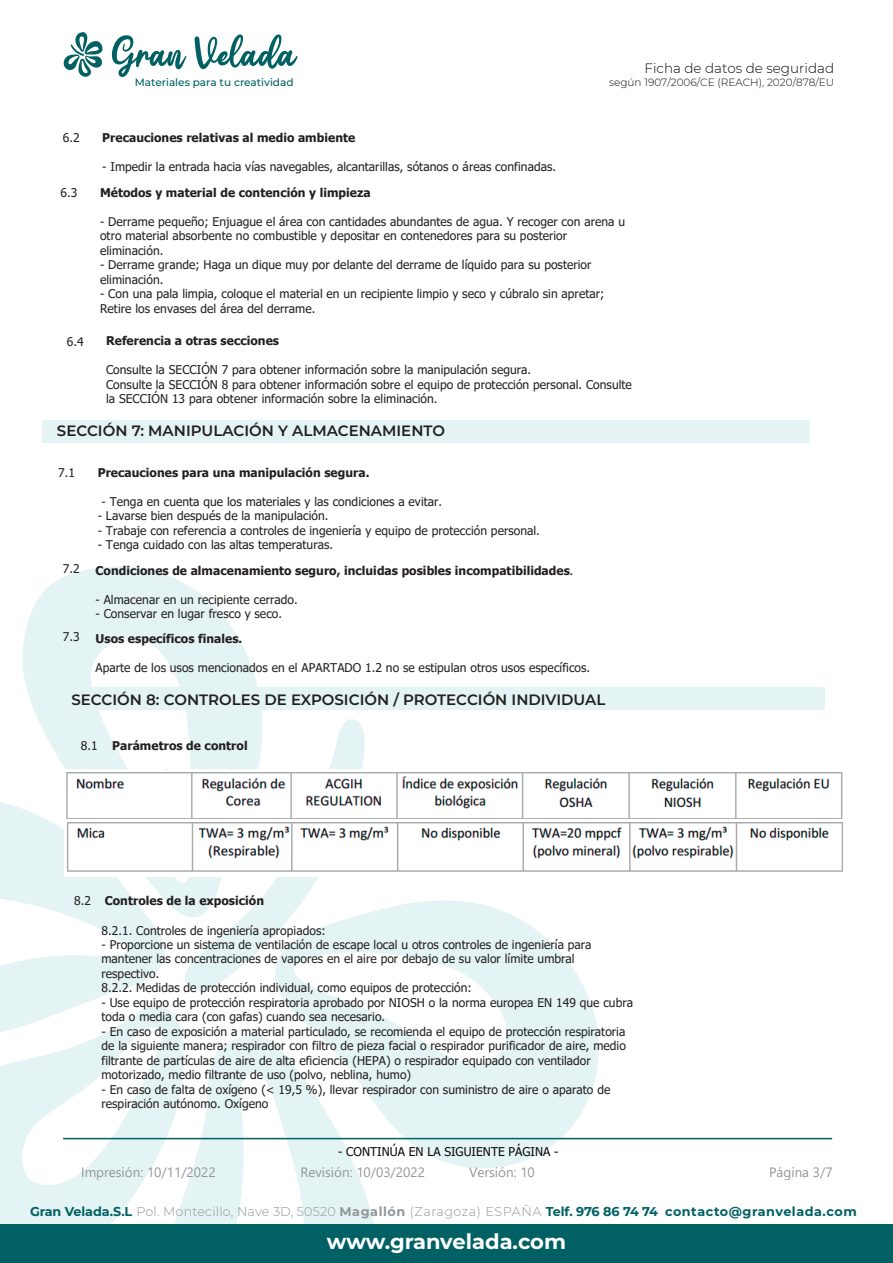
<style>
.page{position:relative;width:893px;height:1263px;background:#fff}
.page>*{position:absolute;margin:0;border:0;box-sizing:border-box;transform-origin:0 0}
.t1{font:700 21px "Montserrat";color:#fff}
.t2{font:600 15px "Montserrat";color:#231f20}
.t3{font:13.5px "Segoe UI";color:#939598}
.t4{font:300 13.5px "Montserrat";color:#0c090d}
.t5{font:700 12.75px "Montserrat";letter-spacing:.035em;color:#006063}
.t6{font:12.15px "Tahoma";color:#0c090d}
.t7{font:12px/14.4px "Tahoma";letter-spacing:.005em;color:#231f20}
.t8{font:700 12px "Tahoma";letter-spacing:.005em;color:#231f20}
.t9{font:300 10.5px "Montserrat";color:#0c090d}
.t10{font:500 10.5px "Montserrat";color:#006063}
.s1{font-family:"Myriad Pro";font-weight:400;font-size:15px}
.s2{font-weight:400}
.s3{font-weight:300;color:#919698}
.s4{color:#919698}
</style>
<div class="page">
<svg style="left:0;top:802px;width:165px;height:199px"></svg>
<svg style="left:282px;top:900px;width:346px;height:268px;fill:#e4f4f4"></svg>
<svg style="left:20px;top:566px;width:245px;height:383px;fill:#e4f4f4"></svg>
<svg style="left:0;top:1001px;width:180px;height:223px;fill:#e4f4f4"></svg>
<svg style="left:155px;top:1027px;width:232px;height:197px;fill:#e4f4f4"></svg>
<svg style="left:184px;top:714px;width:182px;height:282px"></svg>
<svg style="left:112px;top:35px;width:74px;height:42px"></svg>
<svg style="left:195px;top:34px;width:103px;height:35px"></svg>
<svg style="left:63px;top:32px;width:40px;height:45px"></svg>
<div style="left:0;top:1224px;width:893px;height:39px;background:#006063"></div>
<div style="left:43px;top:420px;width:767px;height:22px;background:#e4f4f4"></div>
<div style="left:57px;top:688px;width:767px;height:22px;background:#e4f4f4"></div>
<hr style="left:63px;top:1138px;width:769px;height:1px;background:#006063">
<img style="left:64px;top:769px;width:779px;height:51px">
<img style="left:64px;top:820px;width:779px;height:57px">
<p class="t10" style="left:135px;top:75px;width:160px">Materiales para tu creatividad</p>
<p class="t4" style="left:644px;top:60px;width:191px">Ficha de datos de seguridad</p>
<p class="t9" style="left:609px;top:75px;width:226px">según 1907/2006/CE (REACH), 2020/878/EU</p>
<p class="t7" style="left:63px;top:131px;width:18px">6.2</p>
<p class="t8" style="left:102px;top:129px;width:254px">Precauciones relativas al medio ambiente</p>
<p class="t7" style="left:102px;top:160px;width:455px">- Impedir la entrada hacia vías navegables, alcantarillas, sótanos o áreas confinadas.</p>
<p class="t7" style="left:61px;top:186px;width:18px">6.3</p>
<p class="t8" style="left:100px;top:184px;width:272px">Métodos y material de contención y limpieza</p>
<p class="t7" style="left:100px;top:215px;width:527px">- Derrame pequeño; Enjuague el área con cantidades abundantes de agua. Y recoger con arena u otro material absorbente no combustible y depositar en contenedores para su posterior eliminación.</p>
<p class="t7" style="left:100px;top:258px;width:493px">- Derrame grande; Haga un dique muy por delante del derrame de líquido para su posterior eliminación.</p>
<p class="t7" style="left:100px;top:287px;width:506px">- Con una pala limpia, coloque el material en un recipiente limpio y seco y cúbralo sin apretar;<br>Retire los envases del área del derrame.</p>
<p class="t7" style="left:67px;top:335px;width:18px">6.4</p>
<p class="t8" style="left:106px;top:333px;width:175px">Referencia a otras secciones</p>
<p class="t7" style="left:106px;top:363px;width:527px">Consulte la SECCIÓN 7 para obtener información sobre la manipulación segura.<br>Consulte la SECCIÓN 8 para obtener información sobre el equipo de protección personal. Consulte la SECCIÓN 13 para obtener información sobre la eliminación.</p>
<p class="t2" style="left:57px;top:420px;width:390px">SECCIÓN 7: MANIPULACIÓN Y ALMACENAMIENTO</p>
<p class="t7" style="left:58px;top:466px;width:18px">7.1</p>
<p class="t8" style="left:98px;top:464px;width:273px">Precauciones para una manipulación segura.</p>
<p class="t7" style="left:102px;top:495px;width:342px">- Tenga en cuenta que los materiales y las condiciones a evitar.</p>
<p class="t7" style="left:98px;top:509px;width:232px">- Lavarse bien después de la manipulación.</p>
<p class="t7" style="left:98px;top:524px;width:444px">- Trabaje con referencia a controles de ingeniería y equipo de protección personal.</p>
<p class="t7" style="left:98px;top:538px;width:237px">- Tenga cuidado con las altas temperaturas.</p>
<p class="t7" style="left:63px;top:562px;width:18px">7.2</p>
<p class="t8" style="left:96px;top:562px;width:479px">Condiciones de almacenamiento seguro, incluidas posibles incompatibilidades<span class="s1">.</span></p>
<p class="t7" style="left:96px;top:593px;width:204px">- Almacenar en un recipiente cerrado.</p>
<p class="t7" style="left:96px;top:607px;width:188px">- Conservar en lugar fresco y seco.</p>
<p class="t7" style="left:63px;top:630px;width:18px">7.3</p>
<p class="t8" style="left:96px;top:630px;width:148px">Usos específicos finales.</p>
<p class="t7" style="left:96px;top:661px;width:496px">Aparte de los usos mencionados en el APARTADO 1.2 no se estipulan otros usos específicos.</p>
<p class="t2" style="left:71px;top:689px;width:535px">SECCIÓN 8: CONTROLES DE EXPOSICIÓN / PROTECCIÓN INDIVIDUAL</p>
<p class="t8" style="left:81px;top:737px;width:168px"><span class="s2">8.1</span> Parámetros de control</p>
<p class="t8" style="left:74px;top:892px;width:191px"><span class="s2">8.2</span> Controles de la exposición</p>
<p class="t7" style="left:101px;top:924px;width:226px">8.2.1. Controles de ingeniería apropiados:</p>
<p class="t7" style="left:101px;top:938px;width:492px">- Proporcione un sistema de ventilación de escape local u otros controles de ingeniería para mantener las concentraciones de vapores en el aire por debajo de su valor límite umbral respectivo.<br>8.2.2. Medidas de protección individual, como equipos de protección:</p>
<p class="t7" style="left:101px;top:996px;width:533px">- Use equipo de protección respiratoria aprobado por NIOSH o la norma europea EN 149 que cubra toda o media cara (con gafas) cuando sea necesario.</p>
<p class="t7" style="left:101px;top:1025px;width:526px">- En caso de exposición a material particulado, se recomienda el equipo de protección respiratoria de la siguiente manera; respirador con filtro de pieza facial o respirador purificador de aire, medio filtrante de partículas de aire de alta eficiencia (HEPA) o respirador equipado con ventilador motorizado, medio filtrante de uso (polvo, neblina, humo)</p>
<p class="t7" style="left:101px;top:1083px;width:510px">- En caso de falta de oxígeno (&lt; 19,5 %), llevar respirador con suministro de aire o aparato de respiración autónomo. Oxígeno</p>
<p class="t6" style="left:338px;top:1143px;width:222px">- CONTINÚA EN LA SIGUIENTE PÁGINA -</p>
<p class="t3" style="left:81px;top:1160px;width:136px">Impresión: 10/11/2022</p>
<p class="t3" style="left:300px;top:1160px;width:126px">Revisión: 10/03/2022</p>
<p class="t3" style="left:469px;top:1160px;width:67px">Versión: 10</p>
<p class="t3" style="left:769px;top:1160px;width:65px">Página 3/7</p>
<p class="t5" style="left:30px;top:1203px;width:828px">Gran Velada.S.L <span class="s3">Pol. Montecillo, Nave 3D, 50520</span> <span class="s4">Magallón</span> <span class="s3">(Zaragoza) ESPAÑA</span> Telf. 976 86 74 74 contacto@granvelada.com</p>
<h1 class="t1" style="left:327px;top:1226px;width:241px">www.granvelada.com</h1>
</div>
